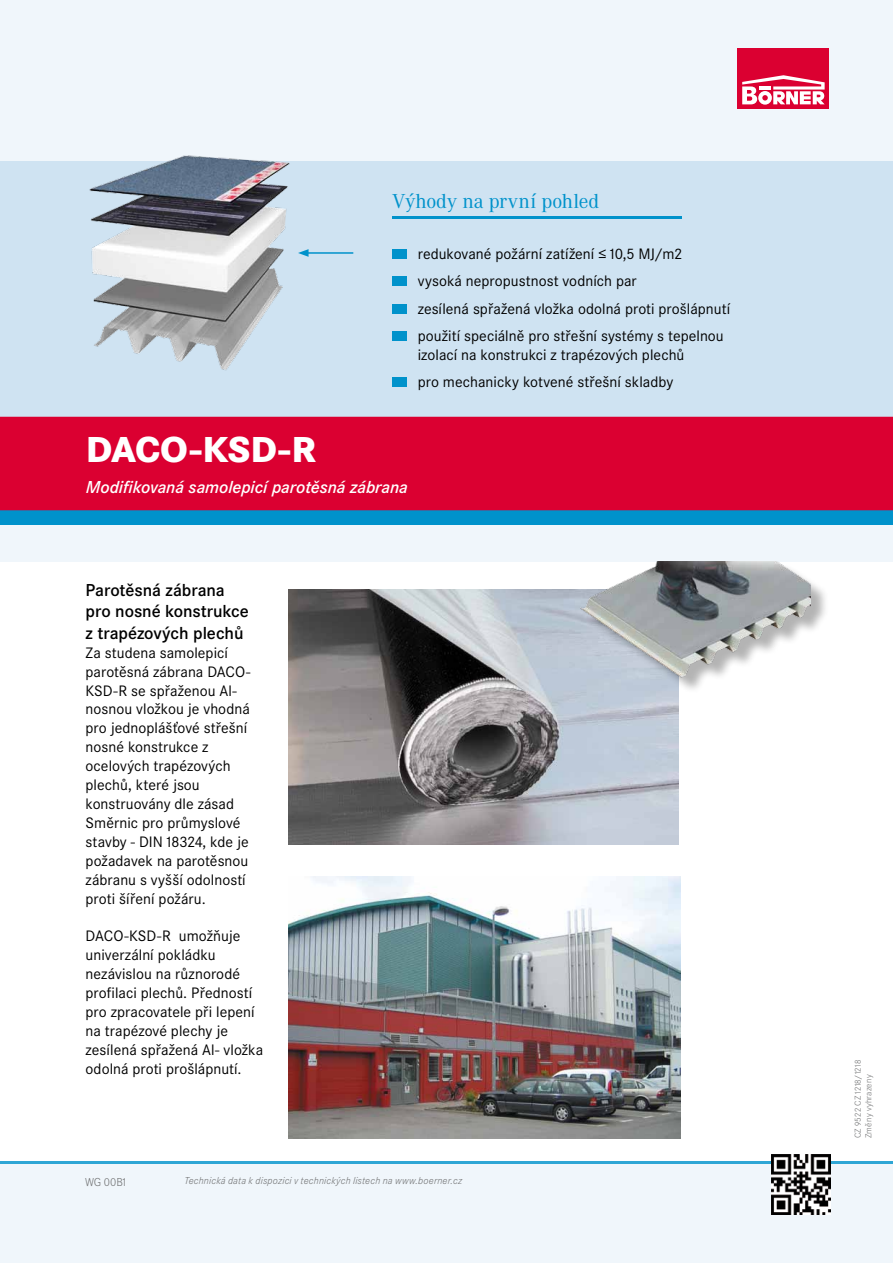
<style>
.page{position:relative;width:893px;height:1263px;background:#fff}
.page>*{position:absolute;margin:0;border:0;box-sizing:border-box;transform-origin:0 0}
.t1{font:800 37.5px "Corporate S";letter-spacing:-.025em;color:#fff}
.t2{font:21px "Corporate A";letter-spacing:-.01em;color:#0092cb}
.t3{font:600 18px/21.6px "Corporate S";letter-spacing:-.005em;color:#000}
.t4{font:italic 600 18px "Corporate S";letter-spacing:-.005em;color:#fff}
.t5{font:15.75px/18.9px "Corporate S";letter-spacing:.005em;color:#000}
.t6{font:300 12px "Corporate S";color:#707172}
.t7{font:italic 300 10.5px "Corporate S";letter-spacing:.015em;color:#707172}
.t8{font:300 9px/10.5px "Corporate S";letter-spacing:.02em;color:#707172}
</style>
<div class="page">
<div style="left:0;top:0;width:893px;height:561px;background:#f0f6fb"></div>
<div style="left:0;top:510px;width:893px;height:15px;background:#0092cb"></div>
<div style="left:0;top:162px;width:893px;height:255px;background:#cfe3f2"></div>
<div style="left:0;top:417px;width:893px;height:93px;background:#db0031"></div>
<hr style="left:392px;top:216px;width:289px;height:3px;background:#0092cb">
<div style="left:0;top:1163px;width:893px;height:100px;background:#f0f6fb"></div>
<hr style="left:0;top:1161px;width:893px;height:2px;background:#2fa6d5">
<div style="left:392px;top:249px;width:15px;height:10px;background:#0092cb"></div>
<div style="left:392px;top:276px;width:15px;height:10px;background:#0092cb"></div>
<div style="left:392px;top:304px;width:15px;height:10px;background:#0092cb"></div>
<div style="left:392px;top:331px;width:15px;height:10px;background:#0092cb"></div>
<div style="left:392px;top:378px;width:15px;height:9px;background:#0092cb"></div>
<img style="left:34px;top:155px;width:291px;height:216px">
<hr style="left:306px;top:252px;width:47px;height:2px;background:#0092cb">
<svg style="left:298px;top:249px;width:11px;height:8px"></svg>
<img style="left:288px;top:589px;width:390px;height:255px">
<img style="left:288px;top:877px;width:392px;height:261px">
<div style="left:584px;top:564px;width:245px;height:130px;background:#000;opacity:.3"></div>
<img style="left:580px;top:561px;width:230px;height:127px">
<img style="left:771px;top:1154px;width:60px;height:60px">
<div style="left:738px;top:48px;width:91px;height:60px;background:#db0031"></div>
<svg style="left:742px;top:75px;width:83px;height:30px"></svg>
<h2 class="t2" style="left:392px;top:189px;width:209px">Výhody na první pohled</h2>
<p class="t5" style="left:418px;top:240px;width:314px;line-height:27.5px">redukované požární zatížení ≤ 10,5 MJ/m2<br>vysoká nepropustnost vodních par<br>zesílená spřažená vložka odolná proti prošlápnutí použití speciálně pro střešní systémy s tepelnou</p>
<p class="t5" style="left:418px;top:341px;width:268px;line-height:27.5px">izolací na konstrukci z trapézových plechů pro mechanicky kotvené střešní skladby</p>
<h1 class="t1" style="left:86px;top:427px;width:231px">DACO-KSD-R</h1>
<p class="t4" style="left:86px;top:477px;width:324px">Modifikovaná samolepicí parotěsná zábrana</p>
<p class="t3" style="left:86px;top:579px;width:165px">Parotěsná zábrana pro nosné konstrukce z trapézových plechů</p>
<p class="t5" style="left:86px;top:643px;width:166px">Za studena samolepicí parotěsná zábrana DACO-<br>KSD-R se spřaženou Al&shy;nosnou vložkou je vhodná pro jednoplášťové střešní nosné konstrukce z ocelových trapézových plechů, které jsou konstruovány dle zásad<br>Směrnic pro průmyslové stavby - DIN 18324, kde je požadavek na parotěsnou zábranu s vyšší odolností proti šíření požáru.</p>
<p class="t5" style="left:86px;top:927px;width:179px">DACO-KSD-R umožňuje univerzální pokládku nezávislou na různorodé profilaci plechů. Předností pro zpracovatele při lepení na trapézové plechy je zesílená spřažená Al- vložka odolná proti prošlápnutí.</p>
<p class="t6" style="left:85px;top:1175px;width:43px">WG 00B1</p>
<p class="t7" style="left:184px;top:1174px;width:279px">Technická data k dispozici v technických listech na www.boerner.cz</p>
<p class="t8" style="left:853px;top:1138px;width:80px;rotate:-90deg">CZ 9522 CZ 1218/1218<br>Změny vyhrazeny</p>
</div>
